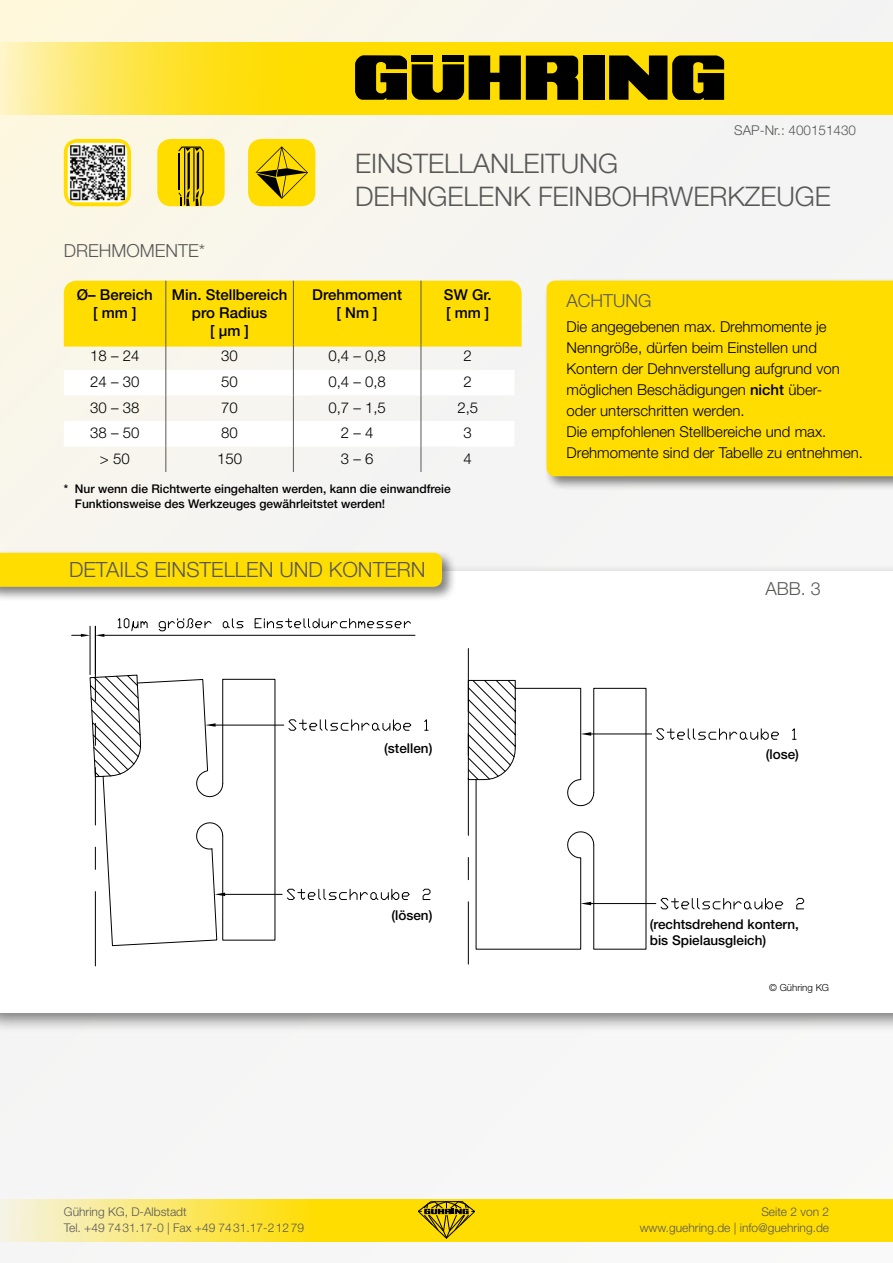
<style>
.page{position:relative;width:893px;height:1263px;background:#fff}
.page>*{position:absolute;margin:0;border:0;box-sizing:border-box;transform-origin:0 0}
.t1{font:300 27px/33px "Helvetica Neue LT Pro";color:#575756}
.t2{font:300 21px "Helvetica Neue LT Pro";color:#575756}
.t3{font:300 18px "Helvetica Neue LT Pro";color:#575756}
.t4{font:300 15px/21px "Helvetica Neue LT Pro";color:#000}
.t5{font:500 15px/18px "Helvetica Neue LT Pro";color:#000;text-align:center}
.t6{font:500 13.5px/16.2px "Helvetica Neue LT Pro";color:#000}
.t7{font:300 13.5px "Helvetica Neue LT Pro";color:#575756}
.t8{font:500 12px/14.4px "Helvetica Neue LT Pro";color:#000}
.t9{font:300 12px/16.5px "Helvetica Neue LT Pro";color:#575756}
.t10{font:300 9.75px "Helvetica Neue LT Pro";color:#000}
.s1{font-weight:500}
</style>
<div class="page">
<div style="left:0;top:0;width:893px;height:1263px;background:linear-gradient(to right,#f8f5eb,#f5f5f6)"></div>
<svg style="left:64px;top:139px;width:67px;height:67px"></svg>
<div style="left:157px;top:139px;width:68px;height:67px;background:#fd0;border-radius:14px"></div>
<div style="left:248px;top:139px;width:67px;height:67px;background:#fd0;border-radius:14px"></div>
<svg style="left:255px;top:144px;width:58px;height:55px"></svg>
<svg style="left:165px;top:146px;width:52px;height:60px"></svg>
<svg style="left:0;top:1199px;width:893px;height:43px;background:#fde12b"></svg>
<svg style="left:0;top:43px;width:893px;height:72px;background:#fee020"></svg>
<div style="left:583px;top:56px;width:21px;height:44px;background:#000"></div>
<svg style="left:609px;top:55px;width:115px;height:45px;background:#342d00"></svg>
<svg style="left:355px;top:55px;width:223px;height:45px;background:#393100"></svg>
<div style="left:544px;top:278px;width:349px;height:214px;background:#000;opacity:.5"></div>
<div style="left:547px;top:281px;width:346px;height:195px;background:#fd0"></div>
<div style="left:0;top:564px;width:893px;height:469px;background:#000;opacity:.5"></div>
<div style="left:0;top:572px;width:893px;height:441px;background:#fff"></div>
<hr style="left:64px;top:609px;width:1px;height:121px;background:#000">
<hr style="left:67px;top:608px;width:130px;height:1px;background:#000">
<hr style="left:95px;top:892px;width:1px;height:74px;background:#000">
<svg style="left:288px;top:719px;width:124px;height:12px"></svg>
<svg style="left:424px;top:719px;width:4px;height:12px"></svg>
<hr style="left:216px;top:725px;width:68px;height:1px;background:#000">
<svg style="left:287px;top:888px;width:123px;height:12px"></svg>
<svg style="left:422px;top:888px;width:9px;height:12px"></svg>
<svg style="left:89px;top:674px;width:187px;height:272px"></svg>
<hr style="left:225px;top:894px;width:57px;height:1px;background:#000">
<hr style="left:90px;top:626px;width:1px;height:49px;background:#000">
<hr style="left:95px;top:626px;width:1px;height:48px;background:#000">
<hr style="left:104px;top:635px;width:311px;height:1px;background:#000">
<svg style="left:72px;top:634px;width:32px;height:3px"></svg>
<svg style="left:117px;top:618px;width:31px;height:14px"></svg>
<svg style="left:158px;top:618px;width:54px;height:14px"></svg>
<svg style="left:222px;top:618px;width:22px;height:11px"></svg>
<svg style="left:254px;top:618px;width:157px;height:11px"></svg>
<hr style="left:451px;top:609px;width:1px;height:121px;background:#000">
<svg style="left:418px;top:1201px;width:57px;height:37px;background:#b8a000"></svg>
<hr style="left:685px;top:1224px;width:144px;height:1px;background:#000">
<hr style="left:451px;top:608px;width:56px;height:1px;background:#000">
<hr style="left:468px;top:648px;width:1px;height:63px;background:#000">
<hr style="left:468px;top:902px;width:1px;height:62px;background:#000">
<svg style="left:656px;top:728px;width:123px;height:12px"></svg>
<svg style="left:792px;top:728px;width:4px;height:12px"></svg>
<hr style="left:591px;top:733px;width:61px;height:1px;background:#000">
<svg style="left:660px;top:897px;width:124px;height:13px"></svg>
<svg style="left:796px;top:897px;width:8px;height:13px"></svg>
<svg style="left:467px;top:679px;width:180px;height:271px"></svg>
<hr style="left:591px;top:903px;width:65px;height:1px;background:#000">
<img style="left:68px;top:143px;width:59px;height:59px">
<svg style="left:64px;top:281px;width:458px;height:191px"></svg>
<div style="left:0;top:550px;width:457px;height:52px;background:#000;opacity:.5"></div>
<div style="left:0;top:553px;width:442px;height:34px;background:#fd0"></div>
<p class="t3" style="left:64px;top:240px;width:143px">DREHMOMENTE*</p>
<p class="t7" style="left:734px;top:121px;width:123px">SAP-Nr.: 400151430</p>
<h1 class="t1" style="left:355px;top:147px;width:477px">EINSTELLANLEITUNG<br>DEHNGELENK FEINBOHRWERKZEUGE</h1>
<p class="t5" style="left:77px;top:285px;width:77px">Ø– Bereich [ mm ]</p>
<p class="t5" style="left:172px;top:285px;width:117px">Min. Stellbereich pro Radius<br>[ µm ]</p>
<p class="t5" style="left:312px;top:285px;width:91px">Drehmoment [ Nm ]</p>
<p class="t5" style="left:444px;top:285px;width:49px;text-align:left">SW Gr. [ mm ]</p>
<p class="t4" style="left:90px;top:345px;width:51px">18 – 24</p>
<p class="t4" style="left:221px;top:345px;width:18px">30</p>
<p class="t4" style="left:328px;top:345px;width:59px">0,4 – 0,8</p>
<p class="t4" style="left:464px;top:345px;width:10px">2</p>
<p class="t4" style="left:90px;top:371px;width:51px">24 – 30</p>
<p class="t4" style="left:221px;top:371px;width:18px">50</p>
<p class="t4" style="left:328px;top:371px;width:59px">0,4 – 0,8</p>
<p class="t4" style="left:464px;top:371px;width:10px">2</p>
<p class="t4" style="left:90px;top:396px;width:51px">30 – 38</p>
<p class="t4" style="left:221px;top:396px;width:18px">70</p>
<p class="t4" style="left:328px;top:396px;width:59px">0,7 – 1,5</p>
<p class="t4" style="left:457px;top:396px;width:22px">2,5</p>
<p class="t4" style="left:90px;top:422px;width:51px">38 – 50</p>
<p class="t4" style="left:221px;top:422px;width:18px">80</p>
<p class="t4" style="left:341px;top:422px;width:34px">2 – 4</p>
<p class="t4" style="left:464px;top:422px;width:10px">3</p>
<p class="t4" style="left:100px;top:447px;width:31px">&gt; 50</p>
<p class="t4" style="left:217px;top:447px;width:27px">150</p>
<p class="t4" style="left:341px;top:447px;width:34px">3 – 6</p>
<p class="t4" style="left:464px;top:447px;width:10px">4</p>
<p class="t8" style="left:75px;top:482px;width:377px;text-indent:-11px">* Nur wenn die Richtwerte eingehalten werden, kann die einwandfreie<br>Funktionsweise des Werkzeuges gewährleitstet werden!</p>
<h2 class="t2" style="left:69px;top:557px;width:358px">DETAILS EINSTELLEN UND KONTERN</h2>
<p class="t3" style="left:567px;top:290px;width:87px">ACHTUNG</p>
<p class="t4" style="left:567px;top:316px;width:298px">Die angegebenen max. Drehmomente je Nenngröße, dürfen beim Einstellen und Kontern der Dehnverstellung aufgrund von möglichen Beschädigungen <span class="s1">nicht</span> über-<br>oder unterschritten werden.<br>Die empfohlenen Stellbereiche und max.<br>Drehmomente sind der Tabelle zu entnehmen.</p>
<p class="t3" style="left:765px;top:577px;width:57px">ABB. 3</p>
<p class="t6" style="left:384px;top:740px;width:50px">(stellen)</p>
<p class="t6" style="left:766px;top:746px;width:35px">(lose)</p>
<p class="t6" style="left:391px;top:907px;width:43px">(lösen)</p>
<p class="t6" style="left:650px;top:916px;width:151px">(rechtsdrehend kontern, bis Spielausgleich)</p>
<p class="t10" style="left:769px;top:981px;width:61px">© Gühring KG</p>
<p class="t9" style="left:64px;top:1203px;width:242px">Gühring KG, D-Albstadt<br>Tel. +49 7431.17-0 | Fax +49 7431.17-21279</p>
<p class="t9" style="left:640px;top:1203px;width:191px;text-align:right">Seite 2 von 2<br>www.guehring.de | info@guehring.de</p>
</div>
